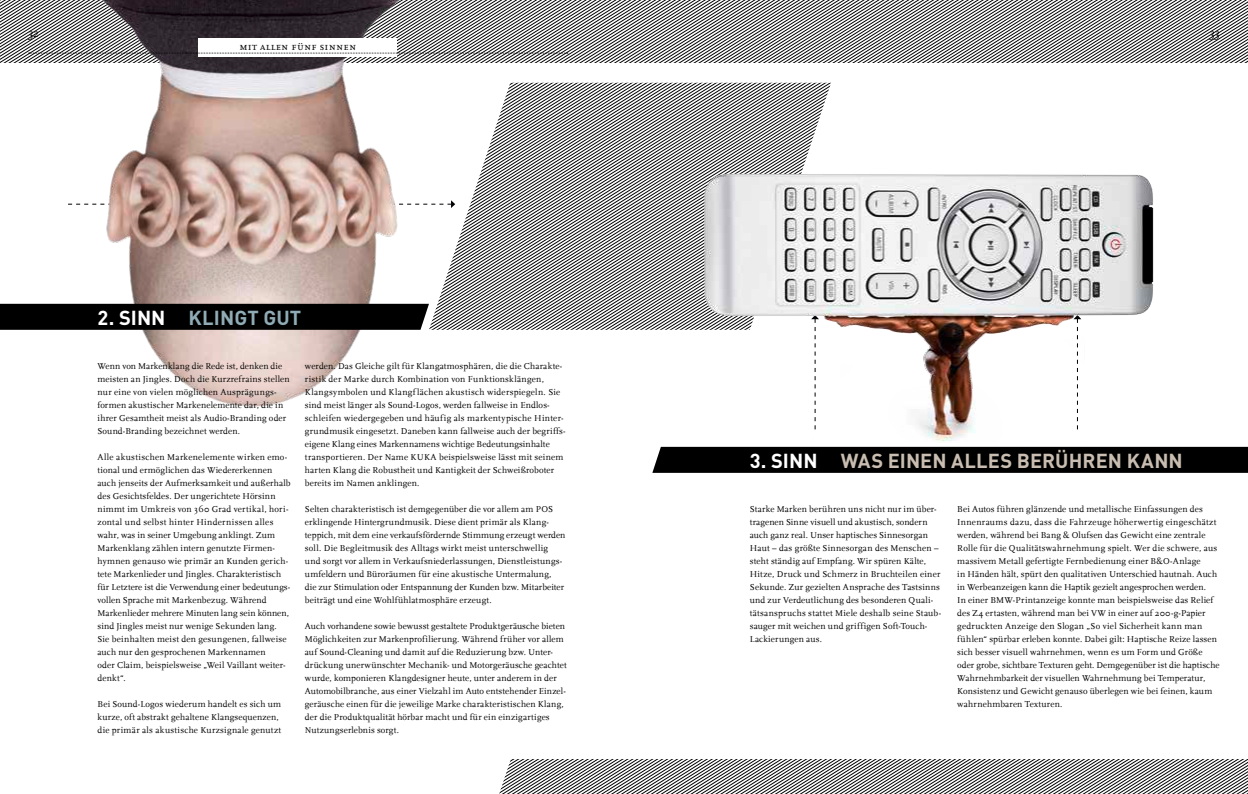
<style>
.page{position:relative;width:1248px;height:794px;background:#fff}
.page>*{position:absolute;margin:0;border:0;box-sizing:border-box;transform-origin:0 0}
.t1{font:700 20px "DIN";letter-spacing:.005em;color:#c8bdb0}
.t2{font:700 20px "DIN";letter-spacing:.005em;color:#8fabb5}
.t3{font:italic 12px "Scala";color:#000}
.t4{font:11px "Scala Caps";letter-spacing:.02em;color:#000}
.t5{font:9px/13px "Scala";letter-spacing:.015em;color:#000}
.s1{color:#fff}
</style>
<div class="page">
<svg style="left:0;top:0;width:28px;height:63px"></svg>
<svg style="left:476px;top:0;width:578px;height:63px"></svg>
<svg style="left:1054px;top:0;width:193px;height:63px"></svg>
<svg style="left:476px;top:88px;width:33px;height:242px"></svg>
<svg style="left:509px;top:83px;width:322px;height:247px"></svg>
<svg style="left:499px;top:759px;width:748px;height:35px"></svg>
<img style="left:28px;top:0;width:448px;height:407px">
<div style="left:0;top:304px;width:429px;height:26px;background:#000"></div>
<img style="left:688px;top:146px;width:466px;height:296px">
<div style="left:198px;top:38px;width:199px;height:19px;background:#fff"></div>
<svg style="left:29px;top:53px;width:539px;height:1px"></svg>
<div style="left:652px;top:447px;width:595px;height:26px;background:#000"></div>
<h2 class="t3" style="left:28px;top:27px;width:11px">32</h2>
<h2 class="t3" style="left:1209px;top:27px;width:11px">33</h2>
<p class="t4" style="left:239px;top:40px;width:118px">mit allen fünf sinnen</p>
<h1 class="t2" style="left:97px;top:304px;width:205px"><span class="s1">2. SINN</span> KLINGT GUT</h1>
<p class="t5" style="left:97px;top:359px;width:194px">Wenn von Markenklang die Rede ist, denken die meisten an Jingles. Doch die Kurzrefrains stellen nur eine von vielen möglichen Ausprägungs&shy;formen akustischer Markenelemente dar, die in ihrer Gesamtheit meist als Audio-Branding oder Sound-Branding bezeichnet werden.</p>
<p class="t5" style="left:97px;top:450px;width:195px">Alle akustischen Markenelemente wirken emo&shy;tional und ermöglichen das Wiedererkennen auch jenseits der Aufmerksamkeit und außerhalb des Gesichtsfeldes. Der ungerichtete Hörsinn nimmt im Umkreis von 360 Grad vertikal, hori&shy;zontal und selbst hinter Hindernissen alles wahr, was in seiner Umgebung anklingt. Zum Markenklang zählen intern genutzte Firmen&shy;hymnen genauso wie primär an Kunden gerich&shy;tete Markenlieder und Jingles. Charakteristisch für Letztere ist die Verwendung einer bedeutungs&shy;vollen Sprache mit Markenbezug. Während Markenlieder mehrere Minuten lang sein können, sind Jingles meist nur wenige Sekunden lang.<br>Sie beinhalten meist den gesungenen, fallweise auch nur den gesprochenen Markennamen<br>oder Claim, beispielsweise „Weil Vaillant weiter&shy;denkt“.</p>
<p class="t5" style="left:97px;top:697px;width:185px">Bei Sound-Logos wiederum handelt es sich um kurze, oft abstrakt gehaltene Klangsequenzen, die primär als akustische Kurzsignale genutzt</p>
<p class="t5" style="left:305px;top:359px;width:261px">werden. Das Gleiche gilt für Klangatmosphären, die die Charakte&shy;ristik der Marke durch Kombination von Funktionsklängen, Klangsymbolen und Klangflächen akustisch widerspiegeln. Sie sind meist länger als Sound-Logos, werden fallweise in Endlos&shy;schleifen wiedergegeben und häufig als markentypische Hinter&shy;grundmusik eingesetzt. Daneben kann fallweise auch der begriffs&shy;eigene Klang eines Markennamens wichtige Bedeutungsinhalte transportieren. Der Name KUKA beispielsweise lässt mit seinem harten Klang die Robustheit und Kantigkeit der Schweißroboter bereits im Namen anklingen.</p>
<p class="t5" style="left:305px;top:502px;width:262px">Selten charakteristisch ist demgegenüber die vor allem am POS erklingende Hintergrundmusik. Diese dient primär als Klang&shy;teppich, mit dem eine verkaufsfördernde Stimmung erzeugt werden soll. Die Begleitmusik des Alltags wirkt meist unterschwellig und sorgt vor allem in Verkaufsniederlassungen, Dienstleistungs&shy;umfeldern und Büroräumen für eine akustische Untermalung,<br>die zur Stimulation oder Entspannung der Kunden bzw. Mitarbeiter beiträgt und eine Wohlfühlatmosphäre erzeugt.</p>
<p class="t5" style="left:305px;top:619px;width:263px">Auch vorhandene sowie bewusst gestaltete Produktgeräusche bieten Möglichkeiten zur Markenprofilierung. Während früher vor allem auf Sound-Cleaning und damit auf die Reduzierung bzw. Unter&shy;drückung unerwünschter Mechanik- und Motorgeräusche geachtet wurde, komponieren Klangdesigner heute, unter anderem in der Automobilbranche, aus einer Vielzahl im Auto entstehender Einzel&shy;geräusche einen für die jeweilige Marke charakteristischen Klang, der die Produktqualität hörbar macht und für ein einzigartiges Nutzungserlebnis sorgt.</p>
<h1 class="t1" style="left:749px;top:447px;width:434px"><span class="s1">3. SINN</span> WAS EINEN ALLES BERÜHREN KANN</h1>
<p class="t5" style="left:749px;top:502px;width:193px">Starke Marken berühren uns nicht nur im über&shy;tragenen Sinne visuell und akustisch, sondern auch ganz real. Unser haptisches Sinnesorgan Haut – das größte Sinnesorgan des Menschen – steht ständig auf Empfang. Wir spüren Kälte, Hitze, Druck und Schmerz in Bruchteilen einer Sekunde. Zur gezielten Ansprache des Tastsinns und zur Verdeutlichung des besonderen Quali&shy;tätsanspruchs stattet Miele deshalb seine Staub&shy;sauger mit weichen und griffigen Soft-Touch-Lackierungen aus.</p>
<p class="t5" style="left:957px;top:502px;width:264px">Bei Autos führen glänzende und metallische Einfassungen des Innenraums dazu, dass die Fahrzeuge höherwertig eingeschätzt werden, während bei Bang &amp; Olufsen das Gewicht eine zentrale Rolle für die Qualitätswahrnehmung spielt. Wer die schwere, aus massivem Metall gefertigte Fernbedienung einer B&amp;O-Anlage<br>in Händen hält, spürt den qualitativen Unterschied hautnah. Auch in Werbeanzeigen kann die Haptik gezielt angesprochen werden.<br>In einer BMW-Printanzeige konnte man beispielsweise das Relief des Z4 ertasten, während man bei VW in einer auf 200-g-Papier gedruckten Anzeige den Slogan „So viel Sicherheit kann man fühlen“ spürbar erleben konnte. Dabei gilt: Haptische Reize lassen sich besser visuell wahrnehmen, wenn es um Form und Größe oder grobe, sichtbare Texturen geht. Demgegenüber ist die haptische Wahrnehmbarkeit der visuellen Wahrnehmung bei Temperatur, Konsistenz und Gewicht genauso überlegen wie bei feinen, kaum wahrnehmbaren Texturen.</p>
</div>
